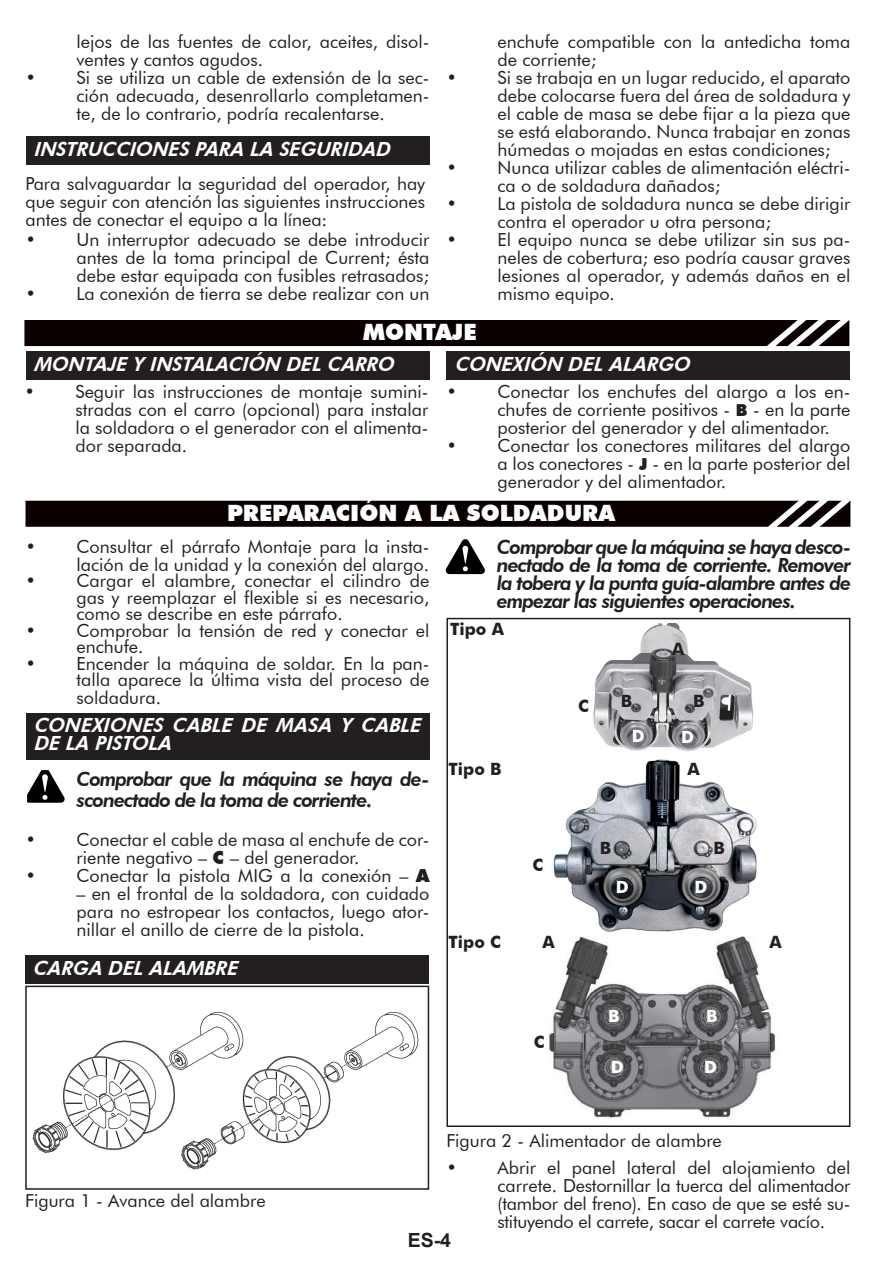
<style>
.page{position:relative;width:893px;height:1263px;background:#fff}
.page>*{position:absolute;margin:0;border:0;box-sizing:border-box;transform-origin:0 0}
.t1{font:900 22.5px "Futura BT";color:#fff}
.t2{font:italic 800 19.5px/18px "Futura BT";letter-spacing:-.05em;color:#231f20}
.t3{font:italic 800 19.5px/18px "Futura BT";color:#fff}
.t4{font:700 19.5px "Arial";color:#231f20}
.t5{font:18px/18px "Futura BT";color:#231f20;text-align:justify}
.t6{font:700 16.95px "Futura BT";color:#231f20}
.t7{font:700 16.95px "Futura BT";color:#fff}
.s1{font-weight:900;font-size:16.5px}
.s2{font-weight:900}
</style>
<div class="page">
<svg style="left:26px;top:501px;width:824px;height:26px;background:#130a0a"></svg>
<div style="left:24px;top:320px;width:825px;height:26px;background:#0a0000"></div>
<div style="left:26px;top:352px;width:403px;height:28px;background:#231f20"></div>
<div style="left:446px;top:352px;width:404px;height:28px;background:#231f20"></div>
<div style="left:26px;top:713px;width:403px;height:46px;background:#231f20"></div>
<svg style="left:27px;top:770px;width:38px;height:33px"></svg>
<div style="left:26px;top:137px;width:403px;height:28px;background:#231f20"></div>
<div style="left:25px;top:986px;width:404px;height:204px;border:2px solid #231f20"></div>
<div style="left:25px;top:956px;width:404px;height:28px;background:#231f20"></div>
<img style="left:32px;top:998px;width:387px;height:172px">
<svg style="left:446px;top:539px;width:39px;height:35px"></svg>
<div style="left:446px;top:618px;width:404px;height:509px;border:2px solid #231f20"></div>
<img style="left:549px;top:936px;width:227px;height:182px">
<img style="left:553px;top:759px;width:204px;height:173px">
<img style="left:593px;top:624px;width:161px;height:127px">
<p class="t5" style="left:77px;top:32px;width:354px">lejos de las fuentes de calor, aceites, disol&shy;ventes y cantos agudos.</p>
<p class="t5" style="left:77px;top:68px;width:354px;text-indent:-51px">• Si se utiliza un cable de extensión de la sec&shy;ción adecuada, desenrollarlo completamen&shy;te, de lo contrario, podría recalentarse.</p>
<p class="t3" style="left:34px;top:140px;width:361px">INSTRUCCIONES PARA LA SEGURIDAD</p>
<p class="t5" style="left:26px;top:175px;width:401px">Para salvaguardar la seguridad del operador, hay que seguir con atención las siguientes instrucciones antes de conectar el equipo a la línea:</p>
<p class="t5" style="left:77px;top:230px;width:354px;text-indent:-51px">• Un interruptor adecuado se debe introducir antes de la toma principal de Current; ésta debe estar equipada con fusibles retrasados;</p>
<p class="t5" style="left:26px;top:284px;width:405px">• La conexión de tierra se debe realizar con un</p>
<p class="t5" style="left:497px;top:33px;width:354px">enchufe compatible con la antedicha toma de corriente;</p>
<p class="t5" style="left:497px;top:69px;width:354px;text-indent:-51px">• Si se trabaja en un lugar reducido, el aparato debe colocarse fuera del área de soldadura y el cable de masa se debe fijar a la pieza que se está elaborando. Nunca trabajar en zonas húmedas o mojadas en estas condiciones;</p>
<p class="t5" style="left:497px;top:159px;width:354px;text-indent:-51px">• Nunca utilizar cables de alimentación eléctri&shy;ca o de soldadura dañados;</p>
<p class="t5" style="left:497px;top:195px;width:354px;text-indent:-51px">• La pistola de soldadura nunca se debe dirigir contra el operador u otra persona;</p>
<p class="t5" style="left:497px;top:231px;width:354px;text-indent:-51px">• El equipo nunca se debe utilizar sin sus pa&shy;neles de cobertura; eso podría causar graves lesiones al operador, y además daños en el mismo equipo.</p>
<p class="t1" style="left:363px;top:319px;width:115px">MONTAJE</p>
<p class="t3" style="left:34px;top:355px;width:365px">MONTAJE Y INSTALACIÓN DEL CARRO</p>
<p class="t5" style="left:497px;top:382px;width:354px;text-indent:-51px">• Conectar los enchufes del alargo a los en&shy;chufes de corriente positivos - <span class="s1">B</span> - en la parte posterior del generador y del alimentador.</p>
<p class="t5" style="left:497px;top:436px;width:354px;text-indent:-51px">• Conectar los conectores militares del alargo a los conectores - <span class="s1">J</span> - en la parte posterior del generador y del alimentador.</p>
<p class="t3" style="left:455px;top:355px;width:240px">CONEXIÓN DEL ALARGO</p>
<p class="t5" style="left:75px;top:382px;width:354px;text-indent:-51px">• Seguir las instrucciones de montaje sumini&shy;stradas con el carro (opcional) para instalar la soldadora o el generador con el alimenta&shy;dor separada.</p>
<p class="t1" style="left:227px;top:499px;width:389px">PREPARACIÓN A LA SOLDADURA</p>
<p class="t5" style="left:26px;top:537px;width:405px;text-align:right">• Consultar el párrafo Montaje para la insta&shy;lación de la unidad y la conexión del alargo.</p>
<p class="t5" style="left:77px;top:572px;width:354px;line-height:16.5px;text-indent:-51px">• Cargar el alambre, conectar el cilindro de gas y reemplazar el flexible si es necesario, como se describe en este párrafo.</p>
<p class="t5" style="left:77px;top:622px;width:354px;line-height:16.5px;text-indent:-51px">• Comprobar la tensión de red y conectar el enchufe.</p>
<p class="t5" style="left:77px;top:655px;width:354px;line-height:17.2px;text-indent:-51px">• Encender la máquina de soldar. En la pan&shy;talla aparece la última vista del proceso de soldadura.</p>
<p class="t3" style="left:34px;top:716px;width:392px">CONEXIONES CABLE DE MASA Y CABLE<br>DE LA PISTOLA</p>
<p class="t2" style="left:77px;top:769px;width:354px;line-height:21px">Comprobar que la máquina se haya de&shy;sconectado de la toma de corriente.</p>
<p class="t5" style="left:77px;top:831px;width:354px;text-indent:-51px">• Conectar el cable de masa al enchufe de cor&shy;riente negativo – <span class="s2">C</span> – del generador.</p>
<p class="t5" style="left:26px;top:867px;width:405px">• Conectar la pistola MIG a la conexión – <span class="s2">A</span></p>
<p class="t5" style="left:77px;top:885px;width:354px">– en el frontal de la soldadora, con cuidado para no estropear los contactos, luego ator&shy;nillar el anillo de cierre de la pistola.</p>
<p class="t3" style="left:33px;top:959px;width:209px">CARGA DEL ALAMBRE</p>
<p class="t2" style="left:497px;top:538px;width:356px;text-align:justify">Comprobar que la máquina se haya desco&shy;nectado de la toma de corriente. Remover la tobera y la punta guía-alambre antes de empezar las siguientes operaciones.</p>
<p class="t6" style="left:450px;top:619px;width:55px">Tipo A</p>
<p class="t6" style="left:449px;top:759px;width:55px">Tipo B</p>
<p class="t6" style="left:449px;top:932px;width:54px">Tipo C</p>
<p class="t6" style="left:578px;top:696px;width:12px">C</p>
<p class="t6" style="left:672px;top:639px;width:14px">A</p>
<p class="t6" style="left:621px;top:691px;width:13px">B</p>
<p class="t6" style="left:693px;top:691px;width:13px">B</p>
<p class="t7" style="left:632px;top:726px;width:14px">D</p>
<p class="t7" style="left:681px;top:726px;width:14px">D</p>
<p class="t6" style="left:688px;top:759px;width:14px">A</p>
<p class="t6" style="left:532px;top:854px;width:12px">C</p>
<p class="t6" style="left:543px;top:932px;width:14px">A</p>
<p class="t6" style="left:534px;top:1032px;width:12px">C</p>
<p class="t6" style="left:600px;top:837px;width:13px">B</p>
<p class="t6" style="left:713px;top:837px;width:13px">B</p>
<p class="t7" style="left:616px;top:876px;width:14px">D</p>
<p class="t7" style="left:694px;top:876px;width:14px">D</p>
<p class="t7" style="left:608px;top:1005px;width:13px">B</p>
<p class="t7" style="left:706px;top:1005px;width:13px">B</p>
<p class="t7" style="left:611px;top:1057px;width:14px">D</p>
<p class="t7" style="left:704px;top:1057px;width:14px">D</p>
<p class="t6" style="left:769px;top:932px;width:14px">A</p>
<p class="t5" style="left:446px;top:1132px;width:277px">Figura 2 - Alimentador de alambre</p>
<p class="t5" style="left:25px;top:1191px;width:242px">Figura 1 - Avance del alambre</p>
<p class="t5" style="left:497px;top:1158px;width:354px;text-indent:-51px">• Abrir el panel lateral del alojamiento del carrete. Destornillar la tuerca del alimentador (tambor del freno). En caso de que se esté su&shy;stituyendo el carrete, sacar el carrete vacío.</p>
<p class="t4" style="left:408px;top:1227px;width:45px">ES-4</p>
</div>
